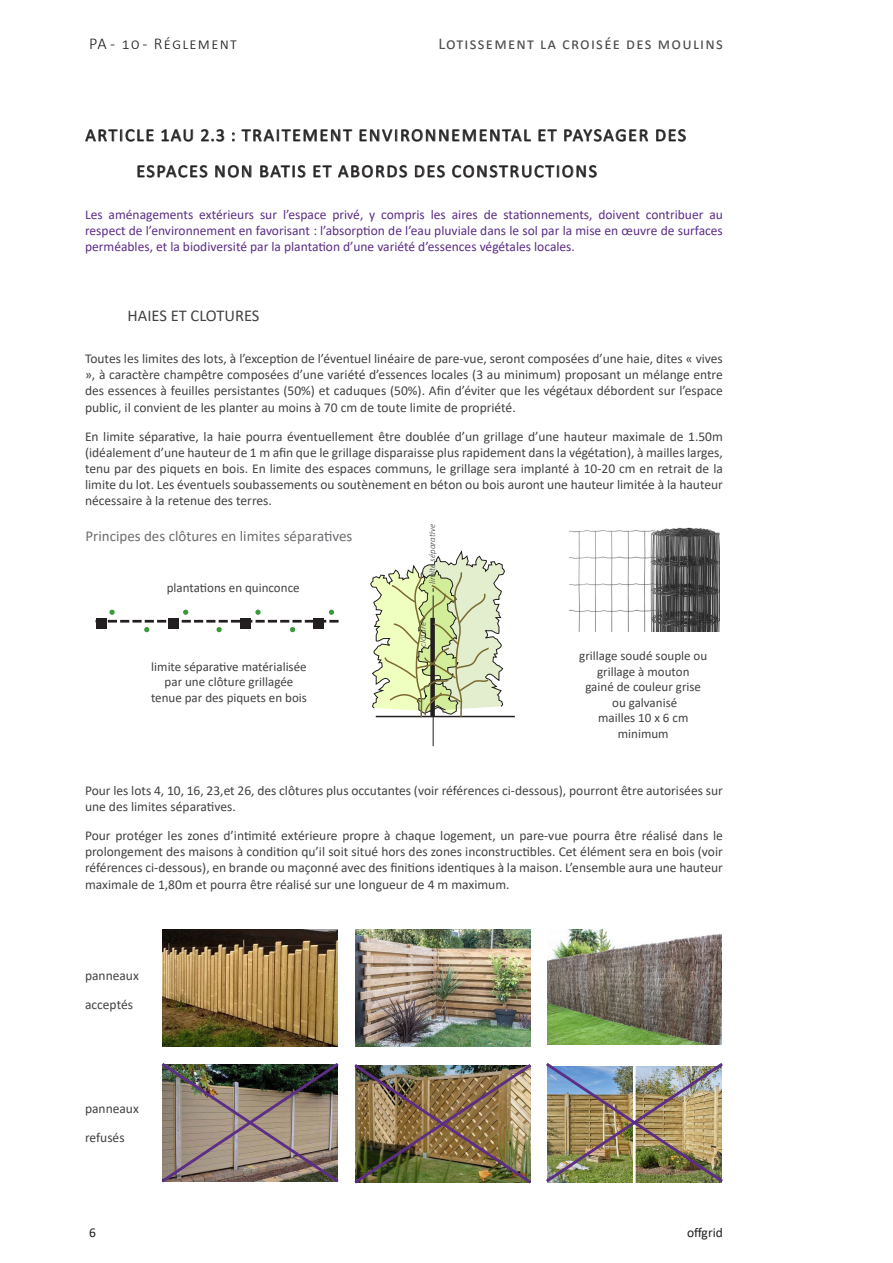
<style>
.page{position:relative;width:893px;height:1263px;background:#fff}
.page>*{position:absolute;margin:0;border:0;box-sizing:border-box;transform-origin:0 0}
.titre_premier{font:18px/36px "Calibri";letter-spacing:.09em;color:#231f20}
.t1{font:16.5px "Calibri";letter-spacing:.075em;color:#4d4d4d}
.tittre_second{font:16.5px "Calibri";color:#424242}
.t2{font:300 16.5px "Calibri";letter-spacing:.075em;color:#231f20}
.titre_tierce{font:15px "Calibri";color:#6c6d70}
.texte{font:13.5px/16.2px "Calibri";color:#424242;text-align:justify}
.texte-2{font:13.5px/16.2px "Calibri";color:#5d2e86;text-align:justify}
.t3{font:13.5px "Calibri";color:#231f20}
.texte-3{font:13.05px/15.6px "Calibri";color:#424242;text-align:center}
.légende{font:italic 300 9px "Calibri";color:#424242}
</style>
<div class="page">
<svg style="left:85px;top:129px;width:69px;height:13px"></svg>
<svg style="left:162px;top:129px;width:31px;height:13px"></svg>
<svg style="left:201px;top:129px;width:23px;height:13px"></svg>
<svg style="left:232px;top:133px;width:3px;height:8px"></svg>
<svg style="left:242px;top:129px;width:110px;height:13px"></svg>
<svg style="left:360px;top:129px;width:171px;height:13px"></svg>
<svg style="left:539px;top:129px;width:18px;height:12px"></svg>
<svg style="left:564px;top:129px;width:84px;height:13px"></svg>
<svg style="left:656px;top:129px;width:30px;height:13px"></svg>
<svg style="left:138px;top:165px;width:69px;height:13px"></svg>
<svg style="left:215px;top:165px;width:36px;height:13px"></svg>
<svg style="left:260px;top:165px;width:45px;height:13px"></svg>
<svg style="left:313px;top:165px;width:19px;height:12px"></svg>
<svg style="left:338px;top:165px;width:69px;height:13px"></svg>
<svg style="left:415px;top:165px;width:30px;height:13px"></svg>
<svg style="left:452px;top:165px;width:145px;height:13px"></svg>
<img style="left:547px;top:929px;width:175px;height:116px">
<img style="left:163px;top:929px;width:174px;height:117px">
<img style="left:355px;top:929px;width:175px;height:117px">
<img style="left:161px;top:1063px;width:178px;height:120px">
<img style="left:354px;top:1064px;width:178px;height:120px">
<img style="left:546px;top:1063px;width:177px;height:120px">
<svg style="left:96px;top:610px;width:243px;height:22px"></svg>
<hr style="left:376px;top:716px;width:139px;height:1px;background:#231f20">
<svg style="left:370px;top:551px;width:135px;height:195px"></svg>
<img style="left:569px;top:527px;width:151px;height:104px">
<p class="t2" style="left:89px;top:33px;width:149px">PA - 10 - Réglement</p>
<p class="t1" style="left:438px;top:32px;width:286px">Lotissement la croisée des moulins</p>
<p class="titre_premier" style="left:136px;top:117px;width:551px;text-indent:-51px">ARTICLE 1AU 2.3 : TRAITEMENT ENVIRONNEMENTAL ET PAYSAGER DES<br>ESPACES NON BATIS ET ABORDS DES CONSTRUCTIONS</p>
<p class="texte-2" style="left:85px;top:206px;width:639px">Les aménagements extérieurs sur l’espace privé, y compris les aires de stationnements, doivent contribuer au respect de l’environnement en favorisant : l’absorption de l’eau pluviale dans le sol par la mise en œuvre de surfaces perméables, et la biodiversité par la plantation d’une variété d’essences végétales locales.</p>
<p class="tittre_second" style="left:128px;top:304px;width:133px">HAIES ET CLOTURES</p>
<p class="texte" style="left:85px;top:350px;width:639px">Toutes les limites des lots, à l’exception de l’éventuel linéaire de pare-vue, seront composées d’une haie, dites « vives », à caractère champêtre composées d’une variété d’essences locales (3 au minimum) proposant un mélange entre des essences à feuilles persistantes (50%) et caduques (50%). Afin d’éviter que les végétaux débordent sur l’espace public, il convient de les planter au moins à 70 cm de toute limite de propriété.</p>
<p class="texte" style="left:85px;top:428px;width:639px">En limite séparative, la haie pourra éventuellement être doublée d’un grillage d’une hauteur maximale de 1.50m (idéalement d’une hauteur de 1 m afin que le grillage disparaisse plus rapidement dans la végétation), à mailles larges, tenu par des piquets en bois. En limite des espaces communs, le grillage sera implanté à 10-20 cm en retrait de la limite du lot. Les éventuels soubassements ou soutènement en béton ou bois auront une hauteur limitée à la hauteur nécessaire à la retenue des terres.</p>
<p class="titre_tierce" style="left:85px;top:525px;width:268px">Principes des clôtures en limites séparatives</p>
<p class="texte-3" style="left:167px;top:579px;width:134px">plantations en quinconce</p>
<p class="légende" style="left:426px;top:584px;width:61px;rotate:-90deg">limite séparative</p>
<p class="légende" style="left:417px;top:647px;width:27px;rotate:-90deg">clôture</p>
<p class="texte-3" style="left:151px;top:658px;width:157px">limite séparative matérialisée par une clôture grillagée tenue par des piquets en bois</p>
<p class="texte-3" style="left:579px;top:647px;width:130px">grillage soudé souple ou grillage à mouton</p>
<p class="texte-3" style="left:585px;top:679px;width:117px">gainé de couleur grise</p>
<p class="texte-3" style="left:612px;top:694px;width:67px">ou galvanisé</p>
<p class="texte-3" style="left:598px;top:710px;width:92px">mailles 10 x 6 cm</p>
<p class="texte-3" style="left:618px;top:725px;width:52px">minimum</p>
<p class="texte" style="left:85px;top:782px;width:639px">Pour les lots 4, 10, 16, 23,et 26, des clôtures plus occutantes (voir références ci-dessous), pourront être autorisées sur une des limites séparatives.</p>
<p class="texte" style="left:85px;top:827px;width:639px">Pour protéger les zones d’intimité extérieure propre à chaque logement, un pare-vue pourra être réalisé dans le prolongement des maisons à condition qu’il soit situé hors des zones inconstructibles. Cet élément sera en bois (voir références ci-dessous), en brande ou maçonné avec des finitions identiques à la maison. L’ensemble aura une hauteur maximale de 1,80m et pourra être réalisé sur une longueur de 4 m maximum.</p>
<p class="texte" style="left:85px;top:967px;width:55px">panneaux</p>
<p class="texte" style="left:85px;top:995px;width:50px">acceptés</p>
<p class="texte" style="left:85px;top:1100px;width:55px">panneaux</p>
<p class="texte" style="left:85px;top:1129px;width:41px">refusés</p>
<p class="t3" style="left:89px;top:1223px;width:8px">6</p>
<p class="t3" style="left:687px;top:1223px;width:37px">offgrid</p>
</div>
